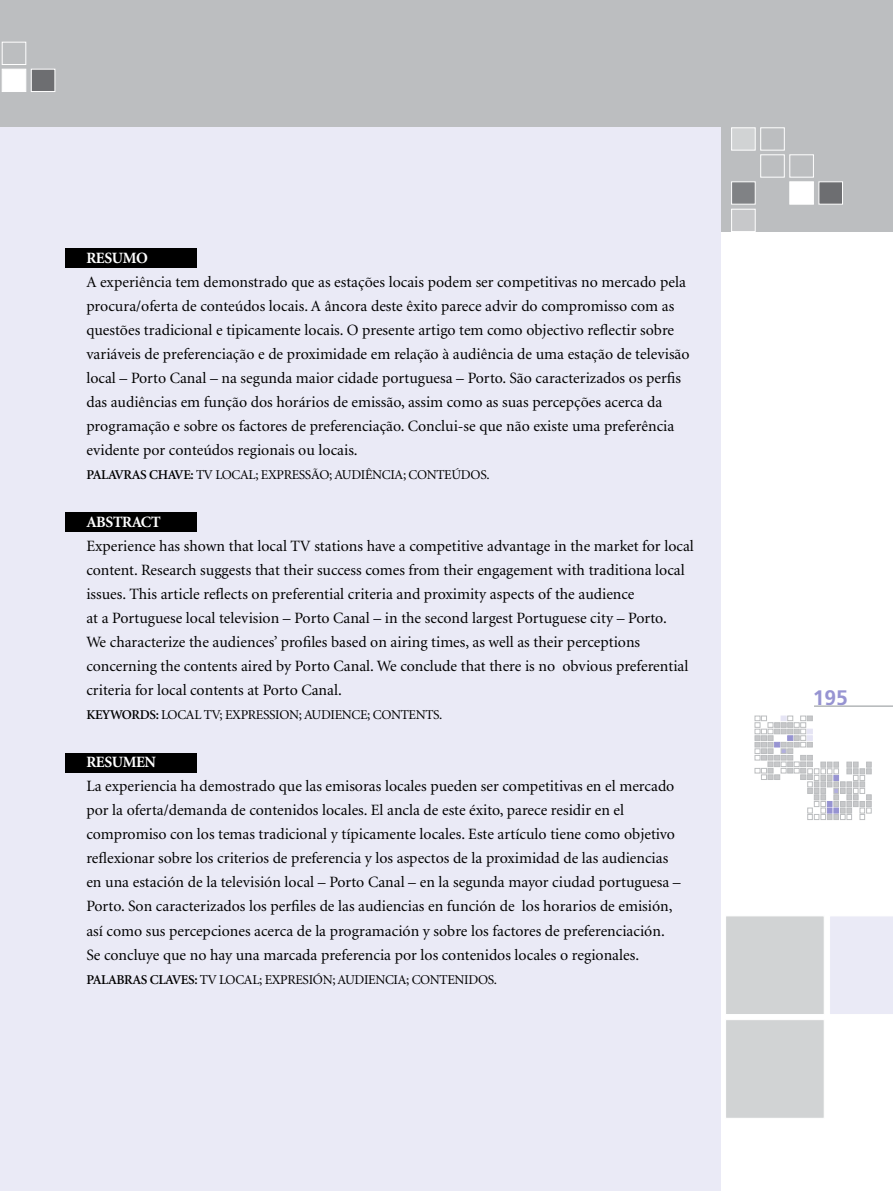
<style>
.page{position:relative;width:893px;height:1191px;background:#fff}
.page>*{position:absolute;margin:0;border:0;box-sizing:border-box;transform-origin:0 0}
.t1{font:700 21px "Frutiger";color:#9794d2}
.t2{font:15.75px/24px "Minion";color:#000}
.t3{font:700 15.75px "Minion";letter-spacing:-.025em;color:#fff}
.t4{font:13.5px "Minion";letter-spacing:-.025em;color:#000}
.t5{font:600 13.5px "Minion";letter-spacing:-.055em;color:#000}
.s1{font-weight:600}
</style>
<div class="page">
<svg style="left:755px;top:716px;width:116px;height:103px"></svg>
<div style="left:0;top:0;width:893px;height:232px;background:#bcbec0"></div>
<div style="left:725px;top:915px;width:100px;height:100px;background:#d1d3d4;border:1px solid #fff"></div>
<div style="left:830px;top:916px;width:63px;height:98px;background:#eaeaf6"></div>
<hr style="left:814px;top:706px;width:79px;height:1px;background:#b1b4b6">
<div style="left:731px;top:182px;width:24px;height:22px;background:#808285"></div>
<div style="left:790px;top:182px;width:24px;height:22px;background:#fff"></div>
<div style="left:819px;top:182px;width:24px;height:22px;background:#6d6e71"></div>
<div style="left:760px;top:155px;width:24px;height:22px;border:1px solid #fff"></div>
<div style="left:790px;top:155px;width:24px;height:22px;border:1px solid #fff"></div>
<div style="left:731px;top:128px;width:24px;height:22px;background:#d1d3d4;border:1px solid #fff"></div>
<div style="left:760px;top:128px;width:24px;height:22px;border:1px solid #fff"></div>
<div style="left:731px;top:209px;width:24px;height:23px;background:#c7c8ca;border:1px solid #fff"></div>
<div style="left:2px;top:69px;width:24px;height:23px;background:#fff"></div>
<div style="left:31px;top:69px;width:24px;height:23px;background:#6d6e71;border:1px solid #fff"></div>
<div style="left:2px;top:42px;width:24px;height:23px;border:1px solid #fff"></div>
<div style="left:725px;top:1019px;width:100px;height:99px;background:#d1d3d4;border:1px solid #fff"></div>
<div style="left:0;top:128px;width:721px;height:1063px;background:#eaeaf6"></div>
<div style="left:65px;top:248px;width:131px;height:20px;background:#000"></div>
<div style="left:65px;top:512px;width:131px;height:19px;background:#000"></div>
<div style="left:65px;top:752px;width:131px;height:20px;background:#000"></div>
<p class="t3" style="left:86px;top:250px;width:63px">RESUMO</p>
<p class="t2" style="left:86px;top:271px;width:605px">A experiência tem demonstrado que as estações locais podem ser competitivas no mercado pela procura/oferta de conteúdos locais. A âncora deste êxito parece advir do compromisso com as questões tradicional e tipicamente locais. O presente artigo tem como objectivo reflectir sobre variáveis de preferenciação e de proximidade em relação à audiência de uma estação de televisão local – Porto Canal – na segunda maior cidade portuguesa – Porto. São caracterizados os perfis das audiências em função dos horários de emissão, assim como as suas percepções acerca da programação e sobre os factores de preferenciação. Conclui-se que não existe uma preferência evidente por conteúdos regionais ou locais.</p>
<p class="t5" style="left:86px;top:468px;width:15px">PALAVRAS</p>
<p class="t4" style="left:149px;top:468px;width:82px"><span class="s1">CHAVE :</span> Tv Local</p>
<p class="t4" style="left:255px;top:468px;width:22px">; Expressão</p>
<p class="t4" style="left:329px;top:468px;width:22px">; Audiência</p>
<p class="t4" style="left:403px;top:468px;width:24px">; Conteúdos</p>
<p class="t4" style="left:486px;top:468px;width:5px">.</p>
<p class="t3" style="left:86px;top:514px;width:76px">ABSTRACT</p>
<p class="t2" style="left:86px;top:535px;width:609px">Experience has shown that local TV stations have a competitive advantage in the market for local content. Research suggests that their success comes from their engagement with traditiona local issues. This article reflects on preferential criteria and proximity aspects of the audience<br>at a Portuguese local television – Porto Canal – in the second largest Portuguese city – Porto.<br>We characterize the audiences’ profiles based on airing times, as well as their perceptions concerning the contents aired by Porto Canal. We conclude that there is no obvious preferential criteria for local contents at Porto Canal.</p>
<p class="t5" style="left:86px;top:708px;width:45px">KEYWORDS</p>
<p class="t4" style="left:156px;top:708px;width:22px"><span class="s1">:</span> Local</p>
<p class="t4" style="left:204px;top:708px;width:37px">Tv; Expression</p>
<p class="t4" style="left:299px;top:708px;width:22px">; Audience</p>
<p class="t4" style="left:367px;top:708px;width:24px">; Contents</p>
<p class="t4" style="left:439px;top:708px;width:5px">.</p>
<p class="t3" style="left:86px;top:754px;width:71px">RESUMEN</p>
<p class="t2" style="left:86px;top:775px;width:596px">La experiencia ha demostrado que las emisoras locales pueden ser competitivas en el mercado por la oferta/demanda de contenidos locales. El ancla de este éxito, parece residir en el compromiso con los temas tradicional y típicamente locales. Este artículo tiene como objetivo reflexionar sobre los criterios de preferencia y los aspectos de la proximidad de las audiencias en una estación de la televisión local – Porto Canal – en la segunda mayor ciudad portuguesa – Porto. Son caracterizados los perfiles de las audiencias en función de los horarios de emisión, así como sus percepciones acerca de la programación y sobre los factores de preferenciación.<br>Se concluye que no hay una marcada preferencia por los contenidos locales o regionales.</p>
<p class="t5" style="left:86px;top:972px;width:16px">PALABRAS</p>
<p class="t5" style="left:150px;top:972px;width:9px">CLAVES</p>
<p class="t4" style="left:194px;top:972px;width:34px"><span class="s1">:</span> TV local</p>
<p class="t4" style="left:259px;top:972px;width:15px">; expresión</p>
<p class="t4" style="left:332px;top:972px;width:14px">; audiencia</p>
<p class="t4" style="left:406px;top:972px;width:15px">; contenidos</p>
<p class="t4" style="left:494px;top:972px;width:5px">.</p>
<h1 class="t1" style="left:813px;top:686px;width:37px">195</h1>
</div>
